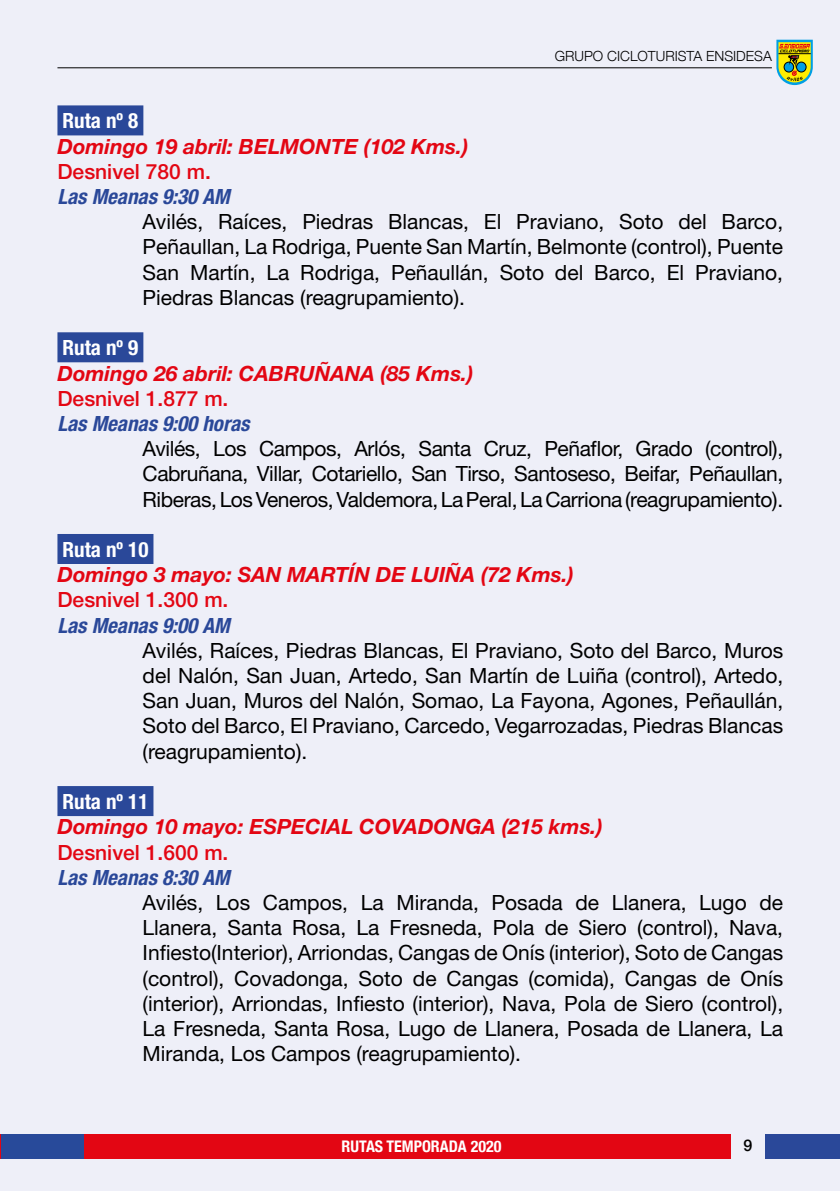
<style>
.page{position:relative;width:840px;height:1191px;background:#fff}
.page>*{position:absolute;margin:0;border:0;box-sizing:border-box;transform-origin:0 0}
.t1{font:21px/25.2px "Helvetica Neue LT Std";color:#000;text-align:justify}
.t2{font:italic 700 21px "Helvetica Neue LT Std";color:#e30613}
.t3{font:italic 700 condensed 21px "Helvetica Neue LT Std";color:#2a4899}
.t4{font:500 21px "Helvetica Neue LT Std";color:#e30613}
.t5{font:700 condensed 21px "Helvetica Neue LT Std";color:#fff}
.t6{font:700 condensed 16px "Helvetica Neue";color:#fff}
.t7{font:500 16px "Helvetica Neue";color:#000}
.t8{font:300 14px "Helvetica Neue";color:#000}
</style>
<div class="page">
<div style="left:0;top:0;width:839px;height:1191px;background:#eeeff8"></div>
<div style="left:57px;top:105px;width:86px;height:30px;background:#2a4899"></div>
<div style="left:57px;top:332px;width:86px;height:30px;background:#2a4899"></div>
<div style="left:57px;top:534px;width:96px;height:30px;background:#2a4899"></div>
<div style="left:57px;top:786px;width:96px;height:30px;background:#2a4899"></div>
<hr style="left:57px;top:67px;width:714px;height:1px;background:#000">
<div style="left:0;top:1134px;width:730px;height:25px;background:#e30613"></div>
<div style="left:1px;top:1134px;width:82px;height:25px;background:#284a9a"></div>
<div style="left:764px;top:1134px;width:75px;height:25px;background:#2a4899"></div>
<svg style="left:776px;top:40px;width:36px;height:45px;background:#9aa950"></svg>
<p class="t8" style="left:554px;top:48px;width:218px">GRUPO CICLOTURISTA ENSIDESA</p>
<p class="t5" style="left:62px;top:108px;width:77px">Ruta nº 8</p>
<p class="t2" style="left:57px;top:133px;width:412px">Domingo 19 abril: BELMONTE (102 Kms.)</p>
<p class="t4" style="left:57px;top:159px;width:155px">Desnivel 780 m.</p>
<p class="t3" style="left:57px;top:184px;width:174px">Las Meanas 9:30 AM</p>
<p class="t1" style="left:142px;top:209px;width:641px">Avilés, Raíces, Piedras Blancas, El Praviano, Soto del Barco, Peñaullan, La Rodriga, Puente San Martín, Belmonte (control), Puente San Martín, La Rodriga, Peñaullán, Soto del Barco, El Praviano, Piedras Blancas (reagrupamiento).</p>
<p class="t5" style="left:62px;top:335px;width:77px">Ruta nº 9</p>
<p class="t2" style="left:57px;top:360px;width:417px">Domingo 26 abril: CABRUÑANA (85 Kms.)</p>
<p class="t4" style="left:57px;top:386px;width:172px">Desnivel 1.877 m.</p>
<p class="t3" style="left:57px;top:411px;width:193px">Las Meanas 9:00 horas</p>
<p class="t1" style="left:142px;top:436px;width:641px">Avilés, Los Campos, Arlós, Santa Cruz, Peñaflor, Grado (control), Cabruñana, Villar, Cotariello, San Tirso, Santoseso, Beifar, Peñaullan, Riberas, Los Veneros, Valdemora, La Peral, La Carriona (reagrupamiento).</p>
<p class="t5" style="left:62px;top:537px;width:87px">Ruta nº 10</p>
<p class="t2" style="left:57px;top:562px;width:517px">Domingo 3 mayo: SAN MARTÍN DE LUIÑA (72 Kms.)</p>
<p class="t4" style="left:57px;top:587px;width:172px">Desnivel 1.300 m.</p>
<p class="t3" style="left:57px;top:612px;width:174px">Las Meanas 9:00 AM</p>
<p class="t1" style="left:142px;top:637px;width:641px">Avilés, Raíces, Piedras Blancas, El Praviano, Soto del Barco, Muros del Nalón, San Juan, Artedo, San Martín de Luiña (control), Artedo, San Juan, Muros del Nalón, Somao, La Fayona, Agones, Peñaullán, Soto del Barco, El Praviano, Carcedo, Vegarrozadas, Piedras Blancas (reagrupamiento).</p>
<p class="t5" style="left:62px;top:789px;width:87px">Ruta nº 11</p>
<p class="t2" style="left:57px;top:814px;width:546px">Domingo 10 mayo: ESPECIAL COVADONGA (215 kms.)</p>
<p class="t4" style="left:57px;top:839px;width:172px">Desnivel 1.600 m.</p>
<p class="t3" style="left:57px;top:864px;width:174px">Las Meanas 8:30 AM</p>
<p class="t1" style="left:142px;top:889px;width:641px">Avilés, Los Campos, La Miranda, Posada de Llanera, Lugo de Llanera, Santa Rosa, La Fresneda, Pola de Siero (control), Nava, Infiesto(Interior), Arriondas, Cangas de Onís (interior), Soto de Cangas (control), Covadonga, Soto de Cangas (comida), Cangas de Onís (interior), Arriondas, Infiesto (interior), Nava, Pola de Siero (control), La Fresneda, Santa Rosa, Lugo de Llanera, Posada de Llanera, La Miranda, Los Campos (reagrupamiento).</p>
<p class="t6" style="left:341px;top:1136px;width:161px">RUTAS TEMPORADA 2020</p>
<p class="t7" style="left:743px;top:1135px;width:10px">9</p>
</div>
